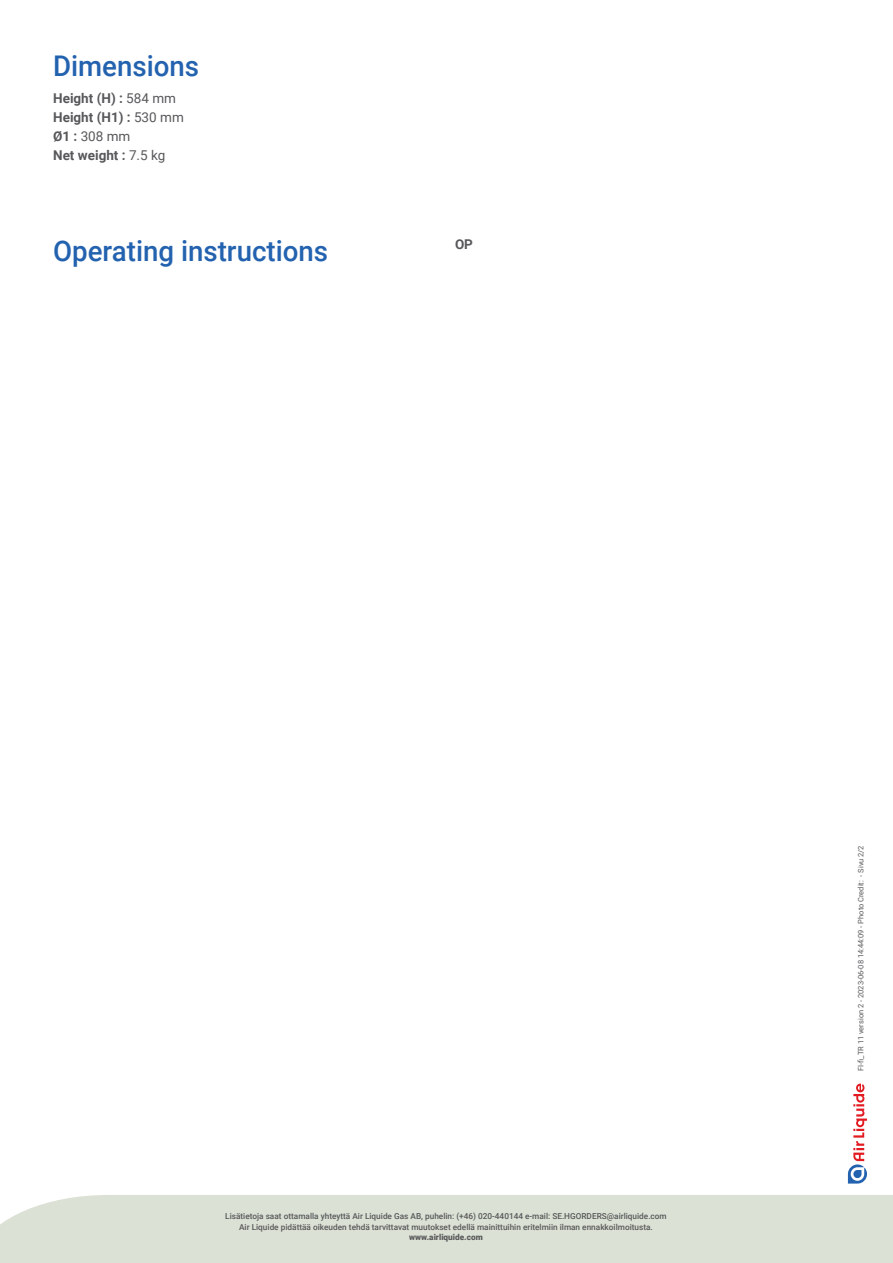
<style>
.page{position:relative;width:893px;height:1263px;background:#fff}
.page>*{position:absolute;margin:0;border:0;box-sizing:border-box;transform-origin:0 0}
.Sous_titre_bleu_Fond{font:500 28.5px "Roboto";color:#2362af}
.Descriptif_Noir80_Fo{font:700 13.5px/18.9px "Roboto";color:#57585a}
.t1{font:500 8.25px/10.5px "Roboto";color:#57585a;text-align:center}
.t2{font:900 8.25px "Roboto";color:#57585a}
.t3{font:7.5px "Roboto";color:#57585a}
.s1{font-weight:400}
</style>
<div class="page">
<div style="left:0;top:1195px;width:893px;height:68px;background:#dbe1d4"></div>
<svg style="left:848px;top:1083px;width:19px;height:100px"></svg>
<p class="Sous_titre_bleu_Fond" style="left:53px;top:46px;width:148px">Dimensions</p>
<p class="Descriptif_Noir80_Fo" style="left:53px;top:88px;width:132px">Height (H) : <span class="s1">584 mm<br></span>Height (H1) : <span class="s1">530 mm<br></span>Ø1 : <span class="s1">308 mm<br></span>Net weight : <span class="s1">7.5 kg</span></p>
<p class="Sous_titre_bleu_Fond" style="left:53px;top:231px;width:276px">Operating instructions</p>
<p class="Descriptif_Noir80_Fo" style="left:455px;top:234px;width:20px">OP</p>
<p class="t1" style="left:225px;top:1211px;width:443px">Lisätietoja saat ottamalla yhteyttä Air Liquide Gas AB, puhelin: (+46) 020-440144 e-mail: SE.HGORDERS@airliquide.com<br>Air Liquide pidättää oikeuden tehdä tarvittavat muutokset edellä mainittuihin eritelmiin ilman ennakkoilmoitusta.</p>
<p class="t2" style="left:409px;top:1231px;width:75px">www.airliquide.com</p>
<p class="t3" style="left:856px;top:1071px;width:227px;rotate:-90deg">FI-fi_TR 11 version 2 - 2023-06-08 14:44:09 - Photo Credit: - Sivu 2/2</p>
</div>
